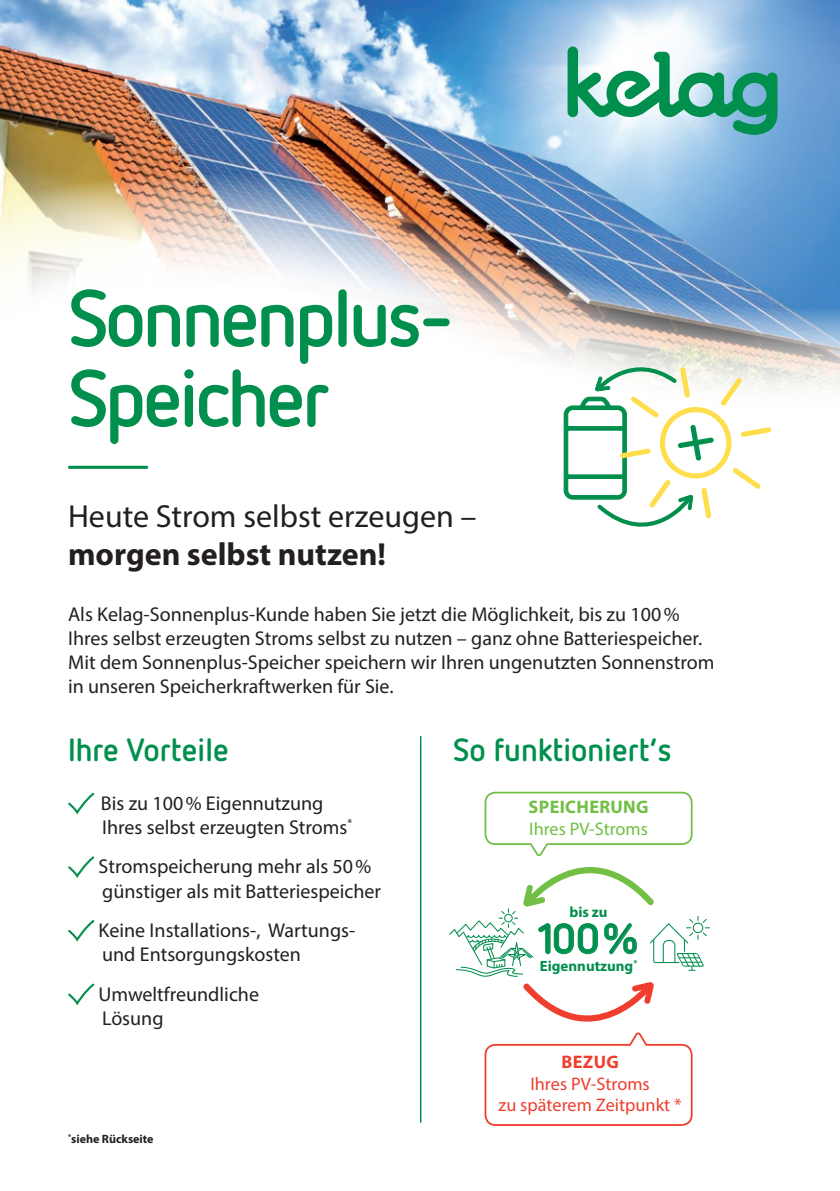
<style>
.page{position:relative;width:840px;height:1191px;background:#fff}
.page>*{position:absolute;margin:0;border:0;box-sizing:border-box;transform-origin:0 0}
.t1{font:700 80px/80px "Netto OT";letter-spacing:-.04em;color:#008f4d}
.t2{font:300 80px "Netto OT";color:#008f4d}
.t3{font:700 41.6px "Netto OT";color:#008f4d}
.t4{font:32px/38.4px "Myriad Pro";color:#231f20}
.t5{font:700 32px "Netto OT";color:#008f4d}
.t6{font:20px/24px "Myriad Pro";color:#231f20}
.t7{font:18.2px/21.6px "Myriad Pro";color:#ef3e2e;text-align:center}
.t8{font:18.2px/21.8px "Myriad Pro";color:#71bf44}
.t9{font:700 15px "Myriad Pro";color:#008f4d}
.t10{font:700 12px "Myriad Pro";color:#231f20}
.t11{font:700 8.6px "Myriad Pro";color:#008f4d}
.s1{font-weight:700}
</style>
<div class="page">
<img style="left:0;top:0;width:839px;height:174px">
<img style="left:0;top:174px;width:839px;height:257px">
<svg style="left:68px;top:792px;width:27px;height:23px"></svg>
<svg style="left:68px;top:856px;width:27px;height:22px"></svg>
<svg style="left:68px;top:920px;width:27px;height:22px"></svg>
<svg style="left:68px;top:983px;width:27px;height:23px"></svg>
<hr style="left:419px;top:736px;width:2px;height:386px;background:#008f4d">
<div style="left:25px;top:244px;width:468px;height:244px;background:#fff"></div>
<svg style="left:562px;top:351px;width:209px;height:176px"></svg>
<svg style="left:567px;top:46px;width:210px;height:89px"></svg>
<svg style="left:449px;top:791px;width:260px;height:335px"></svg>
<p class="t1" style="left:68px;top:276px;width:387px">Sonnenplus-<br>Speicher</p>
<p class="t2" style="left:53px;top:479px;width:26px;rotate:-90deg">|</p>
<p class="t4" style="left:68px;top:496px;width:410px">Heute Strom selbst erzeugen – <span class="s1">morgen selbst nutzen!</span></p>
<p class="t6" style="left:68px;top:601px;width:647px">Als Kelag-Sonnenplus-Kunde haben Sie jetzt die Möglichkeit, bis zu 100% Ihres selbst erzeugten Stroms selbst zu nutzen – ganz ohne Batteriespeicher.<br>Mit dem Sonnenplus-Speicher speichern wir Ihren ungenutzten Sonnenstrom in unseren Speicherkraftwerken für Sie.</p>
<p class="t5" style="left:68px;top:730px;width:162px">Ihre Vorteile</p>
<p class="t6" style="left:101px;top:791px;width:253px">Bis zu 100% Eigennutzung<br>Ihres selbst erzeugten Stroms<sup>*</sup></p>
<p class="t6" style="left:99px;top:854px;width:284px">Stromspeicherung mehr als 50% günstiger als mit Batteriespeicher</p>
<p class="t6" style="left:99px;top:918px;width:258px">Keine Installations-, Wartungs&shy;und Entsorgungskosten</p>
<p class="t6" style="left:99px;top:981px;width:162px">Umweltfreundliche<br>Lösung</p>
<p class="t10" style="left:68px;top:1131px;width:87px"><sup>*</sup>siehe Rückseite</p>
<p class="t5" style="left:453px;top:730px;width:220px">So funktioniert’s</p>
<p class="t8" style="left:528px;top:796px;width:121px"><span class="s1">SPEICHERUNG<br></span>Ihres PV-Stroms</p>
<p class="t9" style="left:569px;top:902px;width:40px">bis zu</p>
<p class="t3" style="left:537px;top:912px;width:103px">100%</p>
<p class="t9" style="left:539px;top:956px;width:95px">Eigennutzung</p>
<p class="t11" style="left:633px;top:957px;width:5px">*</p>
<p class="t7" style="left:498px;top:1051px;width:184px"><span class="s1">BEZUG<br></span>Ihres PV-Stroms<br>zu späterem Zeitpunkt *</p>
</div>
